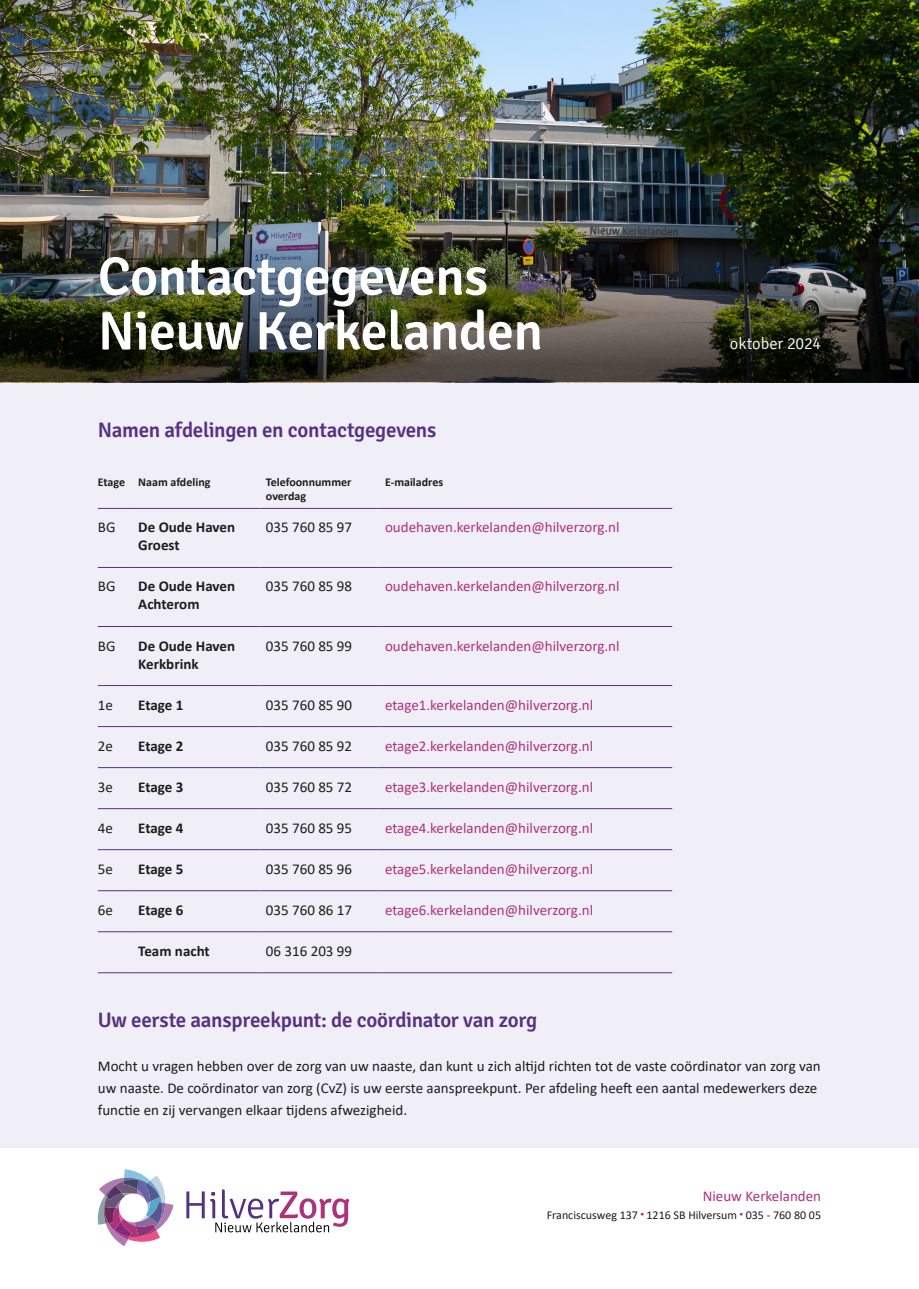
<style>
.page{position:relative;width:919px;height:1289px;background:#fff}
.page>*{position:absolute;margin:0;border:0;box-sizing:border-box;transform-origin:0 0}
.t1{font:600 54px "Signika Negative";letter-spacing:-.01em;color:#fff}
.tussenkop_paars{font:600 21px "Signika Negative";letter-spacing:-.015em;color:#573181}
.intro{font:300 16.5px "Signika";letter-spacing:-.005em;color:#fff}
.t2{font:15px/21.9px "Calibri";color:#1d1d1b}
.t3{font:15px "Calibri";color:#af327b}
.t4{font:700 15px/18px "Calibri";color:#1d1d1b}
.t5{font:700 12px/13.5px "Calibri";color:#1d1d1b}
.t6{font:12px "Calibri";color:#1d1d1b}
.s1{font-size:9px;color:#af327b}
</style>
<div class="page">
<div style="left:0;top:0;width:918px;height:1147px;background:#f0eff8"></div>
<img style="left:0;top:0;width:918px;height:382px">
<img style="left:1px;top:218px;width:917px;height:164px">
<hr style="left:98px;top:508px;width:34px;height:1px;background:#573181">
<hr style="left:132px;top:508px;width:127px;height:1px;background:#573181">
<hr style="left:259px;top:508px;width:119px;height:1px;background:#573181">
<hr style="left:378px;top:508px;width:294px;height:1px;background:#573181">
<hr style="left:98px;top:567px;width:34px;height:1px;background:#573181">
<hr style="left:132px;top:567px;width:127px;height:1px;background:#573181">
<hr style="left:259px;top:567px;width:119px;height:1px;background:#573181">
<hr style="left:378px;top:567px;width:294px;height:1px;background:#573181">
<hr style="left:98px;top:626px;width:34px;height:1px;background:#573181">
<hr style="left:132px;top:626px;width:127px;height:1px;background:#573181">
<hr style="left:259px;top:626px;width:119px;height:1px;background:#573181">
<hr style="left:378px;top:626px;width:294px;height:1px;background:#573181">
<hr style="left:98px;top:685px;width:34px;height:1px;background:#573181">
<hr style="left:132px;top:685px;width:127px;height:1px;background:#573181">
<hr style="left:259px;top:685px;width:119px;height:1px;background:#573181">
<hr style="left:378px;top:685px;width:294px;height:1px;background:#573181">
<hr style="left:98px;top:726px;width:34px;height:1px;background:#573181">
<hr style="left:132px;top:726px;width:127px;height:1px;background:#573181">
<hr style="left:259px;top:726px;width:119px;height:1px;background:#573181">
<hr style="left:378px;top:726px;width:294px;height:1px;background:#573181">
<hr style="left:98px;top:767px;width:34px;height:1px;background:#573181">
<hr style="left:132px;top:767px;width:127px;height:1px;background:#573181">
<hr style="left:259px;top:767px;width:119px;height:1px;background:#573181">
<hr style="left:378px;top:767px;width:294px;height:1px;background:#573181">
<hr style="left:98px;top:808px;width:34px;height:1px;background:#573181">
<hr style="left:132px;top:808px;width:127px;height:1px;background:#573181">
<hr style="left:259px;top:808px;width:119px;height:1px;background:#573181">
<hr style="left:378px;top:808px;width:294px;height:1px;background:#573181">
<hr style="left:98px;top:849px;width:34px;height:1px;background:#573181">
<hr style="left:132px;top:849px;width:127px;height:1px;background:#573181">
<hr style="left:259px;top:849px;width:119px;height:1px;background:#573181">
<hr style="left:378px;top:849px;width:294px;height:1px;background:#573181">
<hr style="left:98px;top:890px;width:34px;height:1px;background:#573181">
<hr style="left:132px;top:890px;width:127px;height:1px;background:#573181">
<hr style="left:259px;top:890px;width:119px;height:1px;background:#573181">
<hr style="left:378px;top:890px;width:294px;height:1px;background:#573181">
<hr style="left:98px;top:931px;width:34px;height:1px;background:#573181">
<hr style="left:132px;top:931px;width:127px;height:1px;background:#573181">
<hr style="left:259px;top:931px;width:119px;height:1px;background:#573181">
<hr style="left:378px;top:931px;width:294px;height:1px;background:#573181">
<hr style="left:98px;top:972px;width:34px;height:1px;background:#573181">
<hr style="left:132px;top:972px;width:127px;height:1px;background:#573181">
<hr style="left:259px;top:972px;width:119px;height:1px;background:#573181">
<hr style="left:378px;top:972px;width:294px;height:1px;background:#573181">
<svg style="left:98px;top:1169px;width:75px;height:77px"></svg>
<svg style="left:186px;top:1189px;width:163px;height:43px"></svg>
<p class="t1" style="left:98px;top:245px;width:391px">Contactgegevens</p>
<p class="t1" style="left:98px;top:300px;width:446px">Nieuw Kerkelanden</p>
<p class="tussenkop_paars" style="left:98px;top:417px;width:340px">Namen afdelingen en contactgegevens</p>
<p class="t5" style="left:98px;top:475px;width:29px">Etage</p>
<p class="t5" style="left:138px;top:475px;width:74px">Naam afdeling</p>
<p class="t5" style="left:266px;top:475px;width:87px">Telefoonnummer overdag</p>
<p class="t5" style="left:385px;top:475px;width:60px">E-mailadres</p>
<p class="t2" style="left:98px;top:516px;width:19px">BG</p>
<p class="t4" style="left:138px;top:518px;width:98px">De Oude Haven<br>Groest</p>
<p class="t2" style="left:266px;top:516px;width:88px">035 760 85 97</p>
<p class="t3" style="left:385px;top:517px;width:236px">oudehaven.kerkelanden@hilverzorg.nl</p>
<p class="t2" style="left:98px;top:575px;width:19px">BG</p>
<p class="t4" style="left:138px;top:577px;width:98px">De Oude Haven<br>Achterom</p>
<p class="t2" style="left:266px;top:575px;width:88px">035 760 85 98</p>
<p class="t3" style="left:385px;top:576px;width:236px">oudehaven.kerkelanden@hilverzorg.nl</p>
<p class="t2" style="left:98px;top:634px;width:19px">BG</p>
<p class="t4" style="left:138px;top:636px;width:98px">De Oude Haven<br>Kerkbrink</p>
<p class="t2" style="left:266px;top:634px;width:88px">035 760 85 99</p>
<p class="t3" style="left:385px;top:635px;width:236px">oudehaven.kerkelanden@hilverzorg.nl</p>
<p class="t2" style="left:98px;top:693px;width:17px">1e</p>
<p class="t4" style="left:138px;top:695px;width:47px">Etage 1</p>
<p class="t2" style="left:266px;top:693px;width:88px">035 760 85 90</p>
<p class="t3" style="left:385px;top:694px;width:209px">etage1.kerkelanden@hilverzorg.nl</p>
<p class="t2" style="left:98px;top:734px;width:17px">2e</p>
<p class="t4" style="left:138px;top:736px;width:47px">Etage 2</p>
<p class="t2" style="left:266px;top:734px;width:88px">035 760 85 92</p>
<p class="t3" style="left:385px;top:735px;width:209px">etage2.kerkelanden@hilverzorg.nl</p>
<p class="t2" style="left:98px;top:775px;width:17px">3e</p>
<p class="t4" style="left:138px;top:777px;width:47px">Etage 3</p>
<p class="t2" style="left:266px;top:775px;width:88px">035 760 85 72</p>
<p class="t3" style="left:385px;top:776px;width:209px">etage3.kerkelanden@hilverzorg.nl</p>
<p class="t2" style="left:98px;top:816px;width:17px">4e</p>
<p class="t4" style="left:138px;top:818px;width:47px">Etage 4</p>
<p class="t2" style="left:266px;top:816px;width:88px">035 760 85 95</p>
<p class="t3" style="left:385px;top:817px;width:209px">etage4.kerkelanden@hilverzorg.nl</p>
<p class="t2" style="left:98px;top:857px;width:17px">5e</p>
<p class="t4" style="left:138px;top:859px;width:47px">Etage 5</p>
<p class="t2" style="left:266px;top:857px;width:88px">035 760 85 96</p>
<p class="t3" style="left:385px;top:858px;width:209px">etage5.kerkelanden@hilverzorg.nl</p>
<p class="t2" style="left:98px;top:898px;width:17px">6e</p>
<p class="t4" style="left:138px;top:900px;width:47px">Etage 6</p>
<p class="t2" style="left:266px;top:898px;width:88px">035 760 86 17</p>
<p class="t3" style="left:385px;top:899px;width:209px">etage6.kerkelanden@hilverzorg.nl</p>
<p class="t4" style="left:138px;top:941px;width:73px">Team nacht</p>
<p class="t2" style="left:266px;top:939px;width:88px">06 316 203 99</p>
<p class="intro" style="left:729px;top:335px;width:93px">oktober 2024</p>
<p class="tussenkop_paars" style="left:98px;top:1007px;width:441px">Uw eerste aanspreekpunt: de coördinator van zorg</p>
<p class="t2" style="left:98px;top:1054px;width:724px">Mocht u vragen hebben over de zorg van uw naaste, dan kunt u zich altijd richten tot de vaste coördinator van zorg van uw naaste. De coördinator van zorg (CvZ) is uw eerste aanspreekpunt. Per afdeling heeft een aantal medewerkers deze functie en zij vervangen elkaar tijdens afwezigheid.</p>
<p class="t3" style="left:702px;top:1185px;width:120px">Nieuw Kerkelanden</p>
<p class="t6" style="left:546px;top:1206px;width:276px">Franciscusweg 137 <span class="s1">•</span> 1216 SB Hilversum <span class="s1">•</span> 035 - 760 80 05</p>
</div>
